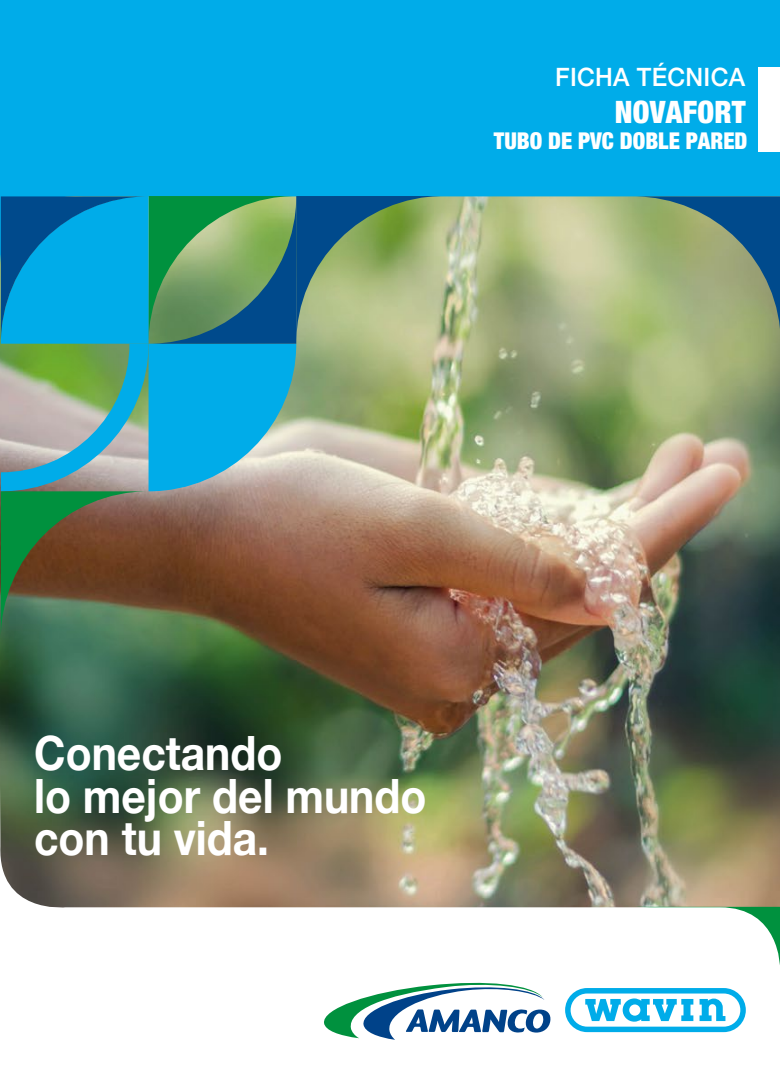
<style>
.page{position:relative;width:780px;height:1088px;background:#fff}
.page>*{position:absolute;margin:0;border:0;box-sizing:border-box;transform-origin:0 0}
.t1{font:700 47.25px/42.5px "Helvetica Neue";color:#fff;scale:.9 1}
.t2{font:900 condensed 30.75px "Helvetica Neue";letter-spacing:.01em;color:#fff}
.t3{font:500 25.25px "Helvetica Neue";letter-spacing:.01em;color:#fff}
.t4{font:900 condensed 23.12px "Helvetica Neue";color:#fff}
</style>
<div class="page">
<img style="left:0;top:353px;width:780px;height:432px">
<svg style="left:0;top:0;width:780px;height:353px;background:#1eaed9"></svg>
<div style="left:757px;top:68px;width:23px;height:84px;background:#fff"></div>
<svg style="left:633px;top:196px;width:147px;height:148px;background:#7e9a7a"></svg>
<img style="left:1px;top:196px;width:443px;height:443px">
<img style="left:0;top:785px;width:780px;height:123px">
<svg style="left:324px;top:982px;width:227px;height:58px"></svg>
<svg style="left:565px;top:907px;width:215px;height:126px"></svg>
<p class="t3" style="left:555px;top:57px;width:191px">FICHA TÉCNICA</p>
<p class="t2" style="left:614px;top:87px;width:133px">NOVAFORT</p>
<p class="t4" style="left:494px;top:122px;width:255px">TUBO DE PVC DOBLE PARED</p>
<p class="t1" style="left:34px;top:733px;width:437px">Conectando<br>lo mejor del mundo con tu vida.</p>
</div>
